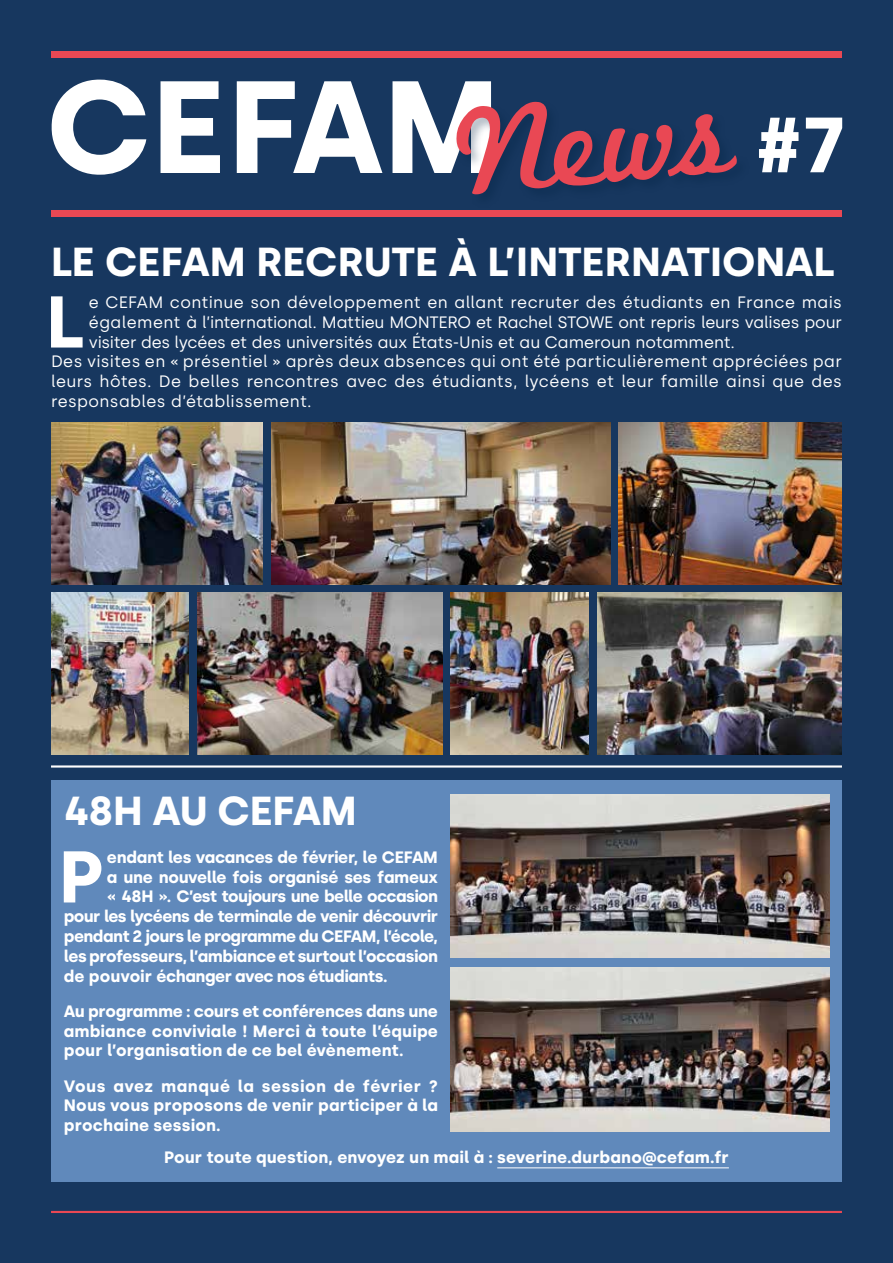
<style>
.page{position:relative;width:893px;height:1263px;background:#17375f}
.page>*{position:absolute;margin:0;border:0;box-sizing:border-box;transform-origin:0 0}
.t1{font:700 130.95px "Silka";letter-spacing:-.005em;color:#fff}
.t2{font:130.35px "Marketing Script";color:#e94854}
.t3{font:700 78px "Silka";color:#fff}
.t4{font:700 73.05px "Silka";color:#fff}
.t5{font:700 40.5px "Silka";letter-spacing:-.005em;color:#fff}
.t6{font:700 16.5px/19.8px "Silka";letter-spacing:-.02em;color:#fff;text-align:justify}
.t7{font:16.5px "Silka";letter-spacing:.01em;color:#fff}
.t8{font:16.5px "Silka";letter-spacing:-.01em;color:#fff}
.t9{font:700 16.5px "Silka";letter-spacing:.005em;color:#fff}
.t10{font:700 16.5px "Silka";letter-spacing:-.04em;color:#fff}
</style>
<div class="page">
<div style="left:51px;top:780px;width:791px;height:402px;background:#6089bb"></div>
<div style="left:51px;top:51px;width:791px;height:6px;background:#e94854"></div>
<div style="left:51px;top:210px;width:791px;height:7px;background:#e94854"></div>
<hr style="left:497px;top:1167px;width:232px;height:1px;background:#fff">
<hr style="left:51px;top:1211px;width:791px;height:2px;background:#e94854">
<img style="left:51px;top:422px;width:212px;height:162px">
<img style="left:197px;top:592px;width:245px;height:162px">
<img style="left:51px;top:592px;width:138px;height:162px">
<img style="left:597px;top:592px;width:245px;height:162px">
<img style="left:451px;top:592px;width:137px;height:162px">
<img style="left:271px;top:422px;width:340px;height:162px">
<img style="left:618px;top:422px;width:224px;height:162px">
<hr style="left:51px;top:765px;width:791px;height:2px;background:#fff">
<img style="left:451px;top:794px;width:378px;height:164px">
<img style="left:451px;top:967px;width:378px;height:164px">
<h1 class="t1" style="left:46px;top:49px;width:455px">CEFAM</h1>
<h2 class="t2" style="left:448px;top:75px;width:280px;rotate:-5deg">News</h2>
<h3 class="t3" style="left:755px;top:98px;width:92px">#7</h3>
<h3 class="t5" style="left:51px;top:238px;width:731px">Le CEFAM recrute à l’international</h3>
<h3 class="t4" style="left:46px;top:278px;width:41px">L</h3>
<p class="t7" style="left:89px;top:292px;width:755px">e CEFAM continue son développement en allant recruter des étudiants en France mais</p>
<p class="t8" style="left:89px;top:312px;width:755px">également à l’international. Mattieu MONTERO et Rachel STOWE ont repris leurs valises pour</p>
<p class="t7" style="left:89px;top:332px;width:648px">visiter des lycées et des universités aux États-Unis et au Cameroun notamment.</p>
<p class="t7" style="left:51px;top:352px;width:792px">Des visites en « présentiel » après deux absences qui ont été particulièrement appréciées par</p>
<p class="t7" style="left:51px;top:372px;width:792px">leurs hôtes. De belles rencontres avec des étudiants, lycéens et leur famille ainsi que des</p>
<p class="t7" style="left:51px;top:391px;width:262px">responsables d’établissement.</p>
<h3 class="t5" style="left:64px;top:786px;width:294px">48h au CEFAM</h3>
<h3 class="t4" style="left:59px;top:833px;width:46px">P</h3>
<p class="t6" style="left:107px;top:847px;width:332px">endant les vacances de février, le CEFAM</p>
<p class="t6" style="left:107px;top:867px;width:333px">a une nouvelle fois organisé ses fameux</p>
<p class="t10" style="left:107px;top:887px;width:333px">« 48H ». C’est toujours une belle occasion</p>
<p class="t6" style="left:64px;top:906px;width:376px">pour les lycéens de terminale de venir découvrir</p>
<p class="t6" style="left:64px;top:926px;width:376px">pendant 2 jours le programme du CEFAM, l’école,</p>
<p class="t6" style="left:64px;top:946px;width:376px">les professeurs, l’ambiance et surtout l’occasion</p>
<p class="t6" style="left:64px;top:966px;width:325px">de pouvoir échanger avec nos étudiants.</p>
<p class="t6" style="left:64px;top:1001px;width:376px">Au programme : cours et conférences dans une ambiance conviviale ! Merci à toute l’équipe pour l’organisation de ce bel évènement.</p>
<p class="t6" style="left:64px;top:1076px;width:376px">Vous avez manqué la session de février ?<br>Nous vous proposons de venir participer à la prochaine session.</p>
<p class="t9" style="left:164px;top:1147px;width:566px">Pour toute question, envoyez un mail à : severine.durbano@cefam.fr</p>
</div>
